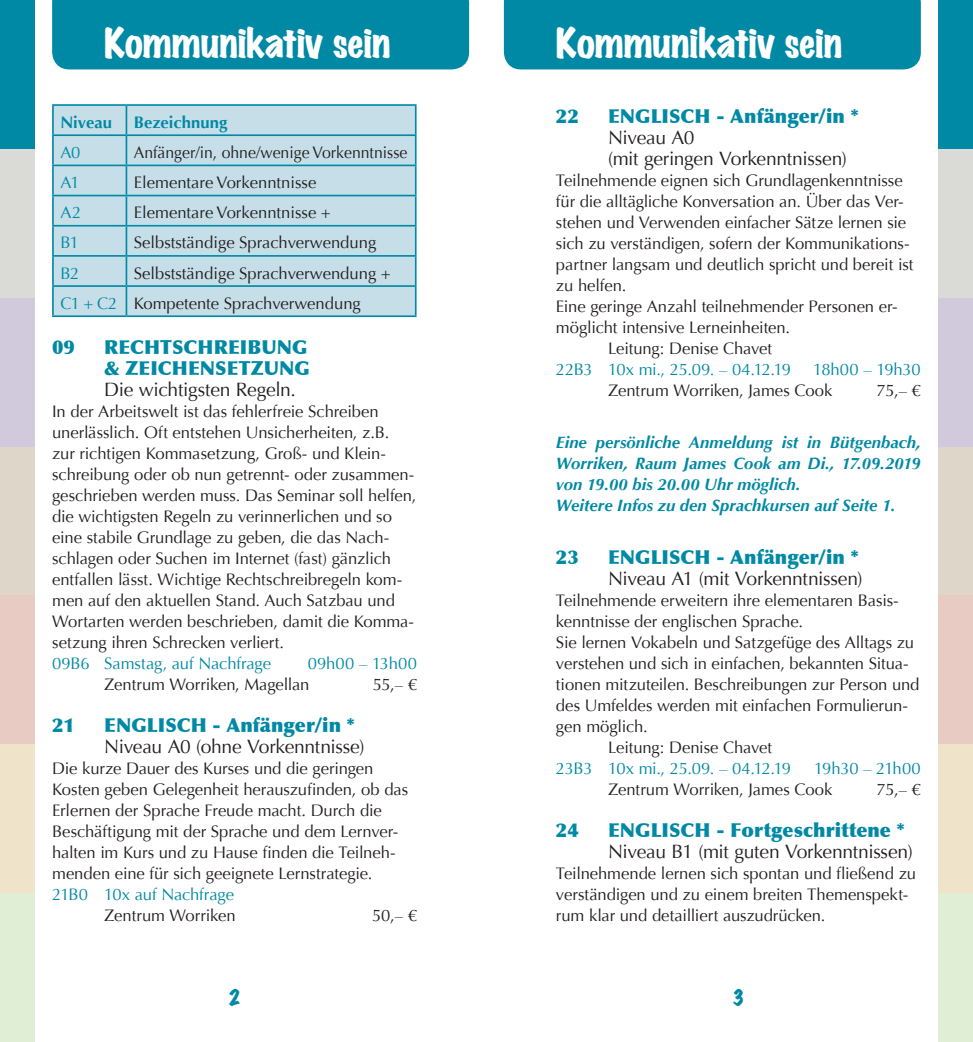
<style>
.page{position:relative;width:973px;height:1042px;background:#fff}
.page>*{position:absolute;margin:0;border:0;box-sizing:border-box;transform-origin:0 0}
.t1{font:expanded 36.75px "Marker Felt";letter-spacing:-.005em;color:#fff}
.t2{font:19.25px/21px "Optima";letter-spacing:-.015em;color:#231f20}
.t3{font:900 19.25px/21px "Optima";letter-spacing:.005em;color:#0089a4}
.t4{font:expanded 19.25px "Marker Felt";color:#0089a4}
.t5{font:16.62px/21px "Optima";letter-spacing:-.005em;color:#231f20}
.t6{font:italic 700 16.62px/21px "Optima";color:#0089a4}
.t7{font:16.62px "Optima";letter-spacing:-.01em;color:#0089a4}
.t8{font:16.62px "Optima";letter-spacing:-.005em;color:#231f20;scale:.95 1}
.t9{font:700 16.62px "Optima";letter-spacing:.005em;color:#0089a4}
.s1{color:#0089a4}
</style>
<div class="page">
<svg style="left:54px;top:106px;width:361px;height:209px;background:#c0dce6"></svg>
<hr style="left:52px;top:134px;width:74px;height:2px;background:#0089a4">
<hr style="left:52px;top:315px;width:74px;height:2px;background:#0089a4">
<hr style="left:126px;top:134px;width:290px;height:2px;background:#0089a4">
<hr style="left:126px;top:315px;width:290px;height:2px;background:#0089a4">
<hr style="left:52px;top:165px;width:74px;height:1px;background:#0089a4">
<hr style="left:126px;top:165px;width:290px;height:1px;background:#0089a4">
<hr style="left:52px;top:195px;width:74px;height:1px;background:#0089a4">
<hr style="left:126px;top:195px;width:290px;height:1px;background:#0089a4">
<svg style="left:126px;top:106px;width:1px;height:209px"></svg>
<hr style="left:52px;top:104px;width:74px;height:2px;background:#0089a4">
<hr style="left:52px;top:106px;width:2px;height:28px;background:#0089a4">
<hr style="left:126px;top:104px;width:290px;height:2px;background:#0089a4">
<hr style="left:52px;top:136px;width:2px;height:29px;background:#0089a4">
<hr style="left:52px;top:166px;width:2px;height:29px;background:#0089a4">
<hr style="left:52px;top:196px;width:2px;height:29px;background:#0089a4">
<hr style="left:52px;top:257px;width:2px;height:28px;background:#0089a4">
<hr style="left:52px;top:225px;width:74px;height:1px;background:#0089a4">
<hr style="left:52px;top:226px;width:2px;height:29px;background:#0089a4">
<hr style="left:126px;top:225px;width:290px;height:1px;background:#0089a4">
<hr style="left:52px;top:255px;width:74px;height:2px;background:#0089a4">
<hr style="left:126px;top:255px;width:290px;height:2px;background:#0089a4">
<hr style="left:52px;top:285px;width:74px;height:2px;background:#0089a4">
<hr style="left:52px;top:287px;width:2px;height:28px;background:#0089a4">
<hr style="left:126px;top:285px;width:290px;height:2px;background:#0089a4">
<svg style="left:415px;top:106px;width:1px;height:209px"></svg>
<div style="left:938px;top:0;width:34px;height:149px;background:#0089a4"></div>
<div style="left:938px;top:149px;width:34px;height:149px;background:#dadbd7"></div>
<div style="left:938px;top:298px;width:34px;height:148px;background:#d1cadc"></div>
<div style="left:938px;top:446px;width:34px;height:149px;background:#ded6c9"></div>
<div style="left:938px;top:595px;width:34px;height:149px;background:#e8ccc4"></div>
<div style="left:938px;top:744px;width:34px;height:149px;background:#efe3c9"></div>
<div style="left:938px;top:893px;width:34px;height:149px;background:#dfeed4"></div>
<div style="left:0;top:0;width:35px;height:149px;background:#0089a4"></div>
<div style="left:0;top:149px;width:35px;height:149px;background:#dadbd7"></div>
<div style="left:0;top:298px;width:35px;height:148px;background:#d1cadc"></div>
<div style="left:0;top:446px;width:35px;height:149px;background:#ded6c9"></div>
<div style="left:0;top:595px;width:35px;height:149px;background:#e8ccc4"></div>
<div style="left:0;top:744px;width:35px;height:149px;background:#efe3c9"></div>
<div style="left:0;top:893px;width:35px;height:149px;background:#dfeed4"></div>
<div style="left:52px;top:0;width:417px;height:69px;background:#0089a4"></div>
<div style="left:504px;top:0;width:416px;height:69px;background:#0089a4"></div>
<h1 class="t1" style="left:104px;top:13px;width:288px">Kommunikativ sein</h1>
<h1 class="t1" style="left:556px;top:13px;width:288px">Kommunikativ sein</h1>
<p class="t9" style="left:60px;top:112px;width:53px">Niveau</p>
<p class="t9" style="left:134px;top:112px;width:95px">Bezeichnung</p>
<p class="t7" style="left:60px;top:143px;width:22px">A0</p>
<p class="t8" style="left:134px;top:143px;width:289px">Anfänger/in, ohne/wenige Vorkenntnisse</p>
<p class="t7" style="left:60px;top:173px;width:21px">A1</p>
<p class="t5" style="left:134px;top:172px;width:184px">Elementare Vorkenntnisse</p>
<p class="t7" style="left:60px;top:203px;width:22px">A2</p>
<p class="t5" style="left:134px;top:202px;width:199px">Elementare Vorkenntnisse +</p>
<p class="t7" style="left:60px;top:233px;width:20px">B1</p>
<p class="t5" style="left:134px;top:232px;width:244px">Selbstständige Sprachverwendung</p>
<p class="t7" style="left:60px;top:263px;width:20px">B2</p>
<p class="t5" style="left:60px;top:258px;width:332px;line-height:30.1px;text-indent:73px">Selbstständige Sprachverwendung +<br><span class="s1">C1 + C2</span> Kompetente Sprachverwendung</p>
<p class="t3" style="left:52px;top:336px;width:24px">09</p>
<p class="t3" style="left:104px;top:336px;width:207px">RECHTSCHREIBUNG &amp; ZEICHENSETZUNG</p>
<p class="t2" style="left:104px;top:379px;width:193px">Die wichtigsten Regeln.</p>
<p class="t5" style="left:52px;top:401px;width:366px">In der Arbeitswelt ist das fehlerfreie Schreiben unerlässlich. Oft entstehen Unsicherheiten, z.B.<br>zur richtigen Kommasetzung, Groß- und Klein&shy;schreibung oder ob nun getrennt- oder zusammen&shy;geschrieben werden muss. Das Seminar soll helfen, die wichtigsten Regeln zu verinnerlichen und so eine stabile Grundlage zu geben, die das Nach&shy;schlagen oder Suchen im Internet (fast) gänzlich entfallen lässt. Wichtige Rechtschreibregeln kom&shy;men auf den aktuellen Stand. Auch Satzbau und Wortarten werden beschrieben, damit die Komma&shy;setzung ihren Schrecken verliert.</p>
<p class="t7" style="left:52px;top:653px;width:220px">09B6 Samstag, auf Nachfrage</p>
<p class="t7" style="left:308px;top:653px;width:111px">09h00 – 13h00</p>
<p class="t5" style="left:104px;top:674px;width:207px">Zentrum Worriken, Magellan</p>
<p class="t5" style="left:373px;top:674px;width:46px">55,– €</p>
<p class="t3" style="left:52px;top:714px;width:24px">21</p>
<p class="t3" style="left:104px;top:714px;width:252px">ENGLISCH - Anfänger/in *</p>
<p class="t2" style="left:104px;top:736px;width:262px">Niveau A0 (ohne Vorkenntnisse)</p>
<p class="t5" style="left:52px;top:758px;width:357px">Die kurze Dauer des Kurses und die geringen Kosten geben Gelegenheit herauszufinden, ob das Erlernen der Sprache Freude macht. Durch die Beschäftigung mit der Sprache und dem Lernver&shy;halten im Kurs und zu Hause finden die Teilneh&shy;menden eine für sich geeignete Lernstrategie.</p>
<p class="t7" style="left:52px;top:884px;width:183px">21B0 10x auf Nachfrage</p>
<p class="t5" style="left:104px;top:905px;width:133px">Zentrum Worriken</p>
<p class="t5" style="left:372px;top:905px;width:46px">50,– €</p>
<p class="t3" style="left:556px;top:105px;width:24px">22</p>
<p class="t3" style="left:608px;top:105px;width:252px">ENGLISCH - Anfänger/in *</p>
<p class="t2" style="left:608px;top:127px;width:240px">Niveau A0<br>(mit geringen Vorkenntnissen)</p>
<p class="t5" style="left:556px;top:170px;width:348px">Teilnehmende eignen sich Grundlagenkenntnisse</p>
<p class="t5" style="left:556px;top:191px;width:349px">für die alltägliche Konversation an. Über das Ver-</p>
<p class="t5" style="left:556px;top:212px;width:352px">stehen und Verwenden einfacher Sätze lernen sie</p>
<p class="t5" style="left:556px;top:233px;width:355px">sich zu verständigen, sofern der Kommunikations-</p>
<p class="t5" style="left:556px;top:254px;width:359px">partner langsam und deutlich spricht und bereit ist</p>
<p class="t5" style="left:556px;top:275px;width:72px">zu helfen.</p>
<p class="t5" style="left:556px;top:296px;width:343px">Eine geringe Anzahl teilnehmender Personen er-</p>
<p class="t5" style="left:556px;top:317px;width:236px">möglicht intensive Lerneinheiten.</p>
<p class="t5" style="left:608px;top:338px;width:165px">Leitung: Denise Chavet</p>
<p class="t7" style="left:556px;top:359px;width:237px">22B3 10x mi., 25.09. – 04.12.19</p>
<p class="t7" style="left:813px;top:359px;width:109px">18h00 – 19h30</p>
<p class="t5" style="left:608px;top:380px;width:226px">Zentrum Worriken, James Cook</p>
<p class="t5" style="left:876px;top:380px;width:46px">75,– €</p>
<p class="t6" style="left:556px;top:432px;width:366px">Eine persönliche Anmeldung ist in Bütgenbach, Worriken, Raum James Cook am Di., 17.09.2019 von 19.00 bis 20.00 Uhr möglich.<br>Weitere Infos zu den Sprachkursen auf Seite 1.</p>
<p class="t3" style="left:556px;top:546px;width:24px">23</p>
<p class="t3" style="left:608px;top:546px;width:252px">ENGLISCH - Anfänger/in *</p>
<p class="t2" style="left:608px;top:568px;width:256px">Niveau A1 (mit Vorkenntnissen)</p>
<p class="t5" style="left:556px;top:590px;width:344px">Teilnehmende erweitern ihre elementaren Basis-</p>
<p class="t5" style="left:556px;top:611px;width:249px">kenntnisse der englischen Sprache.</p>
<p class="t5" style="left:556px;top:632px;width:359px">Sie lernen Vokabeln und Satzgefüge des Alltags zu</p>
<p class="t5" style="left:556px;top:653px;width:354px">verstehen und sich in einfachen, bekannten Situa-</p>
<p class="t5" style="left:556px;top:674px;width:365px">tionen mitzuteilen. Beschreibungen zur Person und</p>
<p class="t5" style="left:556px;top:695px;width:353px">des Umfeldes werden mit einfachen Formulierun-</p>
<p class="t5" style="left:556px;top:716px;width:93px">gen möglich.</p>
<p class="t5" style="left:608px;top:737px;width:165px">Leitung: Denise Chavet</p>
<p class="t7" style="left:556px;top:758px;width:237px">23B3 10x mi., 25.09. – 04.12.19</p>
<p class="t7" style="left:814px;top:758px;width:108px">19h30 – 21h00</p>
<p class="t5" style="left:608px;top:779px;width:226px">Zentrum Worriken, James Cook</p>
<p class="t5" style="left:876px;top:779px;width:46px">75,– €</p>
<p class="t3" style="left:556px;top:819px;width:24px">24</p>
<p class="t3" style="left:608px;top:819px;width:298px">ENGLISCH - Fortgeschrittene *</p>
<p class="t2" style="left:608px;top:841px;width:306px">Niveau B1 (mit guten Vorkenntnissen)</p>
<p class="t5" style="left:556px;top:863px;width:361px">Teilnehmende lernen sich spontan und fließend zu verständigen und zu einem breiten Themenspekt&shy;rum klar und detailliert auszudrücken.</p>
<p class="t4" style="left:228px;top:982px;width:14px">2</p>
<p class="t4" style="left:732px;top:982px;width:14px">3</p>
</div>
